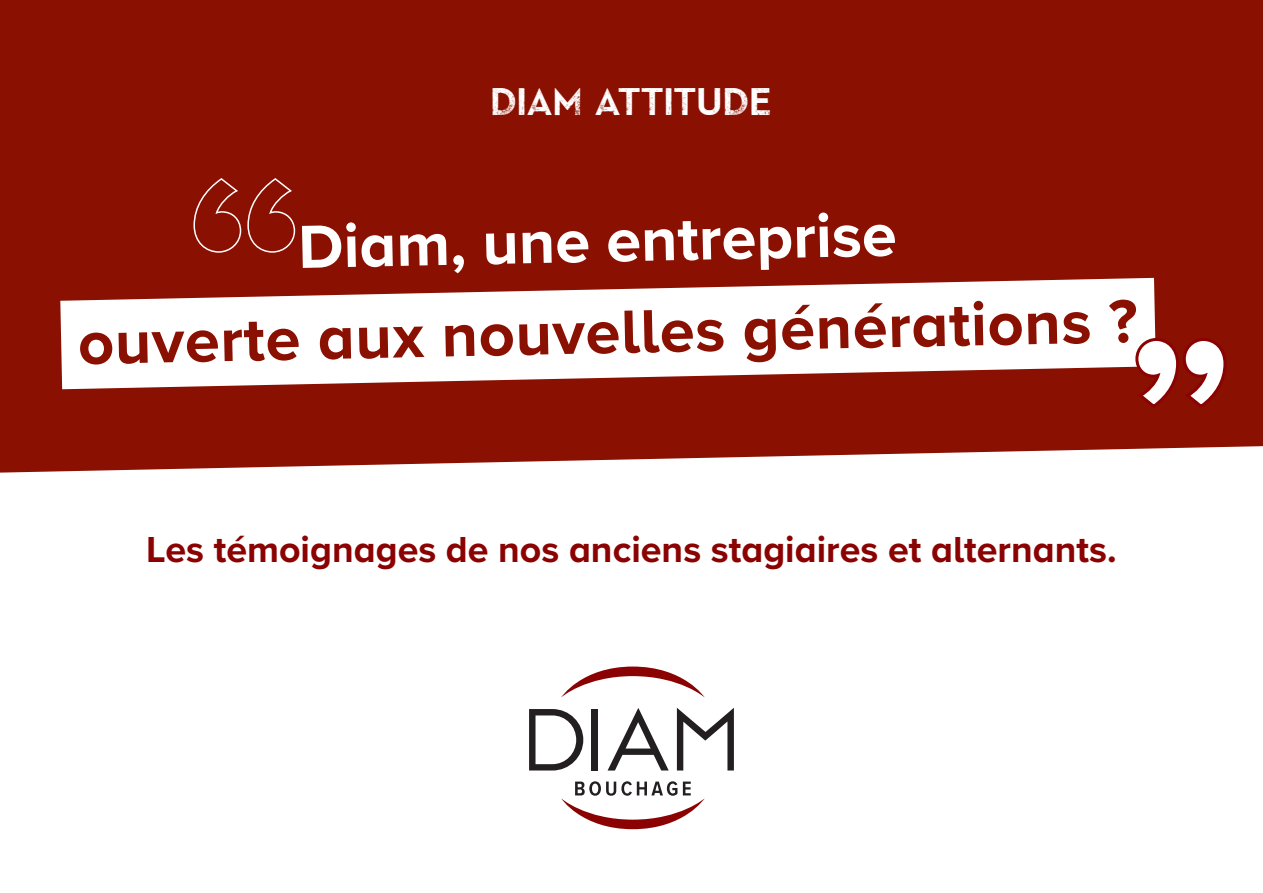
<style>
.page{position:relative;width:1263px;height:893px;background:#fff}
.page>*{position:absolute;margin:0;border:0;box-sizing:border-box;transform-origin:0 0}
.t1{font:700 63px/91.5px "Proxima Nova A";color:#8a1002;text-align:center}
.t2{font:700 37.5px "Proxima Nova A";color:#8b0202}
.t3{font:30px "Diam Sky Fall Done 2022";color:#fff}
.s1{color:#fff}
</style>
<div class="page">
<div style="left:0;top:0;width:1263px;height:473px;background:#8a1002"></div>
<svg style="left:193px;top:177px;width:103px;height:55px;background:#932215"></svg>
<svg style="left:0;top:232px;width:1245px;height:203px"></svg>
<svg style="left:1134px;top:336px;width:94px;height:75px"></svg>
<svg style="left:561px;top:666px;width:144px;height:31px"></svg>
<svg style="left:529px;top:709px;width:54px;height:61px"></svg>
<div style="left:591px;top:709px;width:7px;height:61px;background:#231f20"></div>
<svg style="left:608px;top:708px;width:61px;height:63px"></svg>
<svg style="left:677px;top:708px;width:57px;height:62px"></svg>
<svg style="left:561px;top:781px;width:144px;height:48px"></svg>
<p class="t3" style="left:490px;top:80px;width:283px">DIAM ATTITUDE</p>
<p class="t1" style="left:76px;top:203px;width:1061px;rotate:-1deg"><span class="s1">Diam, une entreprise<br></span>ouverte aux nouvelles générations ?</p>
<p class="t2" style="left:146px;top:522px;width:972px">Les témoignages de nos anciens stagiaires et alternants.</p>
</div>
